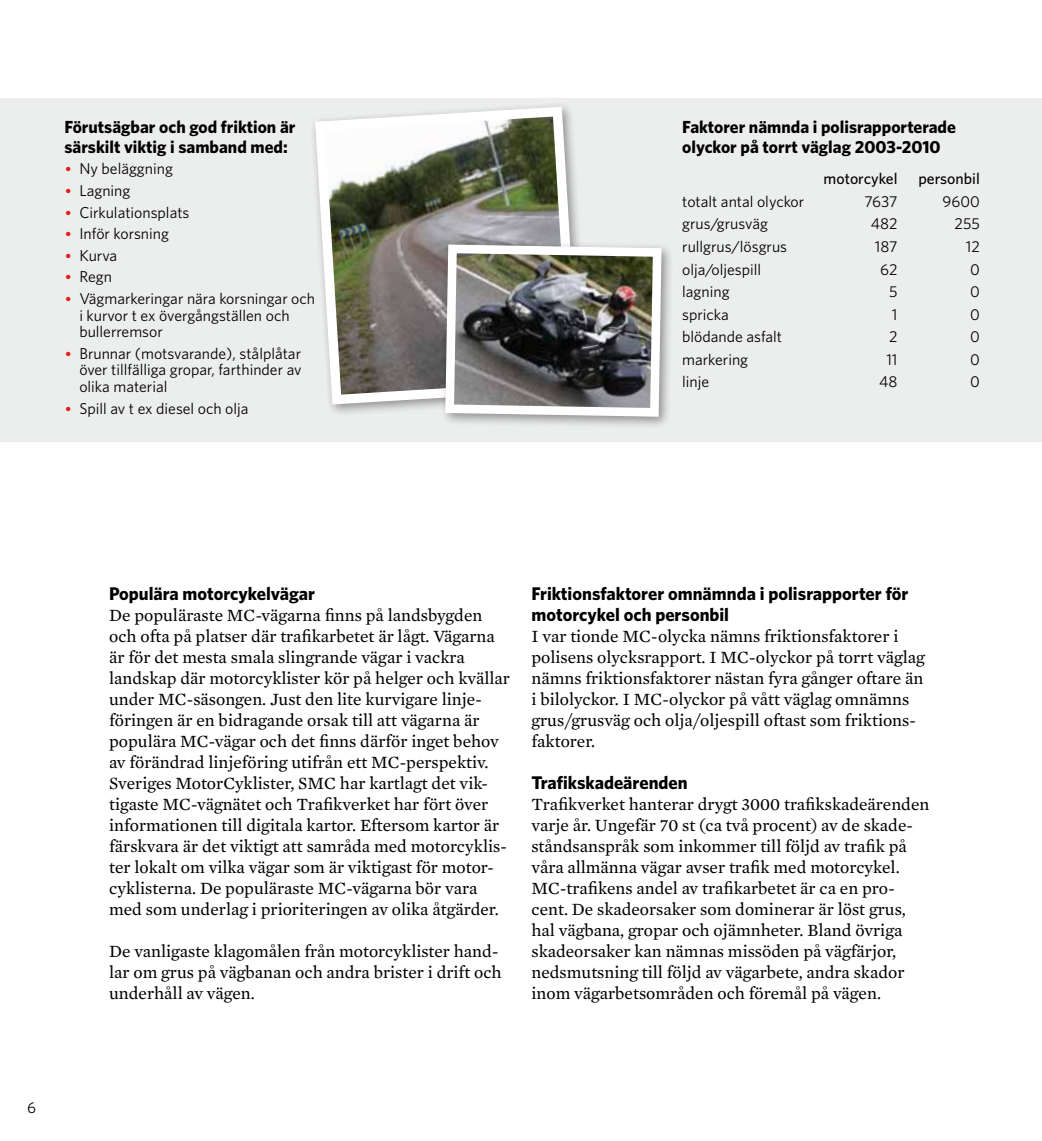
<style>
.page{position:relative;width:1042px;height:1141px;background:#fff}
.page>*{position:absolute;margin:0;border:0;box-sizing:border-box;transform-origin:0 0}
.t1{font:700 18.38px/21px "Whitney";color:#000}
.t2{font:17.5px/21px "Mercury Text G2";color:#000}
.t3{font:700 17.5px/19.2px "Whitney";color:#000}
.t4{font:15.75px/16.6px "Whitney";color:#000}
.t5{font:500 15.75px "Whitney";color:#000}
.s1{font-family:"Mercury Text G2";color:#e31c19}
</style>
<div class="page">
<div style="left:0;top:98px;width:1042px;height:344px;background:#eceded"></div>
<div style="left:309px;top:101px;width:281px;height:315px;background:#000;opacity:.4"></div>
<svg style="left:310px;top:102px;width:274px;height:307px"></svg>
<div style="left:439px;top:238px;width:235px;height:191px;background:#000;opacity:.4"></div>
<img style="left:441px;top:240px;width:225px;height:181px">
<p class="t3" style="left:64px;top:117px;width:232px">Förutsägbar och god friktion är särskilt viktig i samband med:</p>
<p class="t4" style="left:64px;top:160px;width:110px"><span class="s1">•</span> Ny beläggning</p>
<p class="t4" style="left:64px;top:182px;width:67px"><span class="s1">•</span> Lagning</p>
<p class="t4" style="left:64px;top:203px;width:126px"><span class="s1">•</span> Cirkulationsplats</p>
<p class="t4" style="left:64px;top:225px;width:106px"><span class="s1">•</span> Inför korsning</p>
<p class="t4" style="left:64px;top:247px;width:54px"><span class="s1">•</span> Kurva</p>
<p class="t4" style="left:64px;top:268px;width:49px"><span class="s1">•</span> Regn</p>
<p class="t4" style="left:79px;top:290px;width:237px;text-indent:-15px"><span class="s1">•</span> Vägmarkeringar nära korsningar och i kurvor t ex övergångställen och bullerremsor</p>
<p class="t4" style="left:79px;top:345px;width:224px;text-align:justify;text-indent:-15px"><span class="s1">•</span> Brunnar (motsvarande), stålplåtar över tillfälliga gropar, farthinder av olika material</p>
<p class="t4" style="left:64px;top:399px;width:186px"><span class="s1">•</span> Spill av t ex diesel och olja</p>
<p class="t3" style="left:682px;top:117px;width:275px">Faktorer nämnda i polisrapporterade olyckor på torrt väglag 2003-2010</p>
<p class="t5" style="left:823px;top:168px;width:75px">motorcykel</p>
<p class="t5" style="left:918px;top:168px;width:63px">personbil</p>
<p class="t4" style="left:682px;top:193px;width:123px">totalt antal olyckor</p>
<p class="t4" style="left:864px;top:193px;width:35px">7637</p>
<p class="t4" style="left:942px;top:193px;width:39px">9600</p>
<p class="t4" style="left:682px;top:215px;width:87px">grus/grusväg</p>
<p class="t4" style="left:871px;top:215px;width:28px">482</p>
<p class="t4" style="left:954px;top:215px;width:27px">255</p>
<p class="t4" style="left:682px;top:238px;width:106px">rullgrus/lösgrus</p>
<p class="t4" style="left:875px;top:238px;width:24px">187</p>
<p class="t4" style="left:966px;top:238px;width:16px">12</p>
<p class="t4" style="left:682px;top:260px;width:80px">olja/oljespill</p>
<p class="t4" style="left:880px;top:260px;width:19px">62</p>
<p class="t4" style="left:970px;top:260px;width:11px">0</p>
<p class="t4" style="left:682px;top:283px;width:49px">lagning</p>
<p class="t4" style="left:889px;top:283px;width:10px">5</p>
<p class="t4" style="left:970px;top:283px;width:11px">0</p>
<p class="t4" style="left:682px;top:306px;width:48px">spricka</p>
<p class="t4" style="left:892px;top:306px;width:7px">1</p>
<p class="t4" style="left:970px;top:306px;width:11px">0</p>
<p class="t4" style="left:682px;top:328px;width:101px">blödande asfalt</p>
<p class="t4" style="left:889px;top:328px;width:10px">2</p>
<p class="t4" style="left:970px;top:328px;width:11px">0</p>
<p class="t4" style="left:682px;top:351px;width:67px">markering</p>
<p class="t4" style="left:886px;top:351px;width:13px">11</p>
<p class="t4" style="left:970px;top:351px;width:11px">0</p>
<p class="t4" style="left:682px;top:373px;width:28px">linje</p>
<p class="t4" style="left:879px;top:373px;width:20px">48</p>
<p class="t4" style="left:970px;top:373px;width:11px">0</p>
<p class="t4" style="left:27px;top:1099px;width:10px">6</p>
<p class="t1" style="left:109px;top:583px;width:208px">Populära motorcykelvägar</p>
<p class="t2" style="left:109px;top:604px;width:402px">De populäraste MC-vägarna finns på landsbygden och ofta på platser där trafikarbetet är lågt. Vägarna är för det mesta smala slingrande vägar i vackra landskap där motorcyklister kör på helger och kvällar under MC-säsongen. Just den lite kurvigare linje&shy;föringen är en bidragande orsak till att vägarna är populära MC-vägar och det finns därför inget behov av förändrad linjeföring utifrån ett MC-perspektiv.<br>Sveriges MotorCyklister, SMC har kartlagt det vik&shy;tigaste MC-vägnätet och Trafikverket har fört över informationen till digitala kartor. Eftersom kartor är färskvara är det viktigt att samråda med motorcyklis&shy;ter lokalt om vilka vägar som är viktigast för motor&shy;cyklisterna. De populäraste MC-vägarna bör vara med som underlag i prioriteringen av olika åtgärder.</p>
<p class="t2" style="left:109px;top:940px;width:394px">De vanligaste klagomålen från motorcyklister hand&shy;lar om grus på vägbanan och andra brister i drift och underhåll av vägen.</p>
<p class="t1" style="left:531px;top:583px;width:378px">Friktionsfaktorer omnämnda i polisrapporter för motorcykel och personbil</p>
<p class="t2" style="left:531px;top:625px;width:395px">I var tionde MC-olycka nämns friktionsfaktorer i polisens olycksrapport. I MC-olyckor på torrt väglag nämns friktionsfaktorer nästan fyra gånger oftare än i bilolyckor. I MC-olyckor på vått väglag omnämns grus/grusväg och olja/oljespill oftast som friktions&shy;faktorer.</p>
<p class="t1" style="left:531px;top:772px;width:158px">Trafikskadeärenden</p>
<p class="t2" style="left:531px;top:793px;width:399px">Trafikverket hanterar drygt 3000 trafikskadeärenden varje år. Ungefär 70 st (ca två procent) av de skade&shy;ståndsanspråk som inkommer till följd av trafik på våra allmänna vägar avser trafik med motorcykel.<br>MC-trafikens andel av trafikarbetet är ca en pro&shy;cent. De skadeorsaker som dominerar är löst grus, hal vägbana, gropar och ojämnheter. Bland övriga skadeorsaker kan nämnas missöden på vägfärjor, nedsmutsning till följd av vägarbete, andra skador inom vägarbetsområden och föremål på vägen.</p>
</div>
